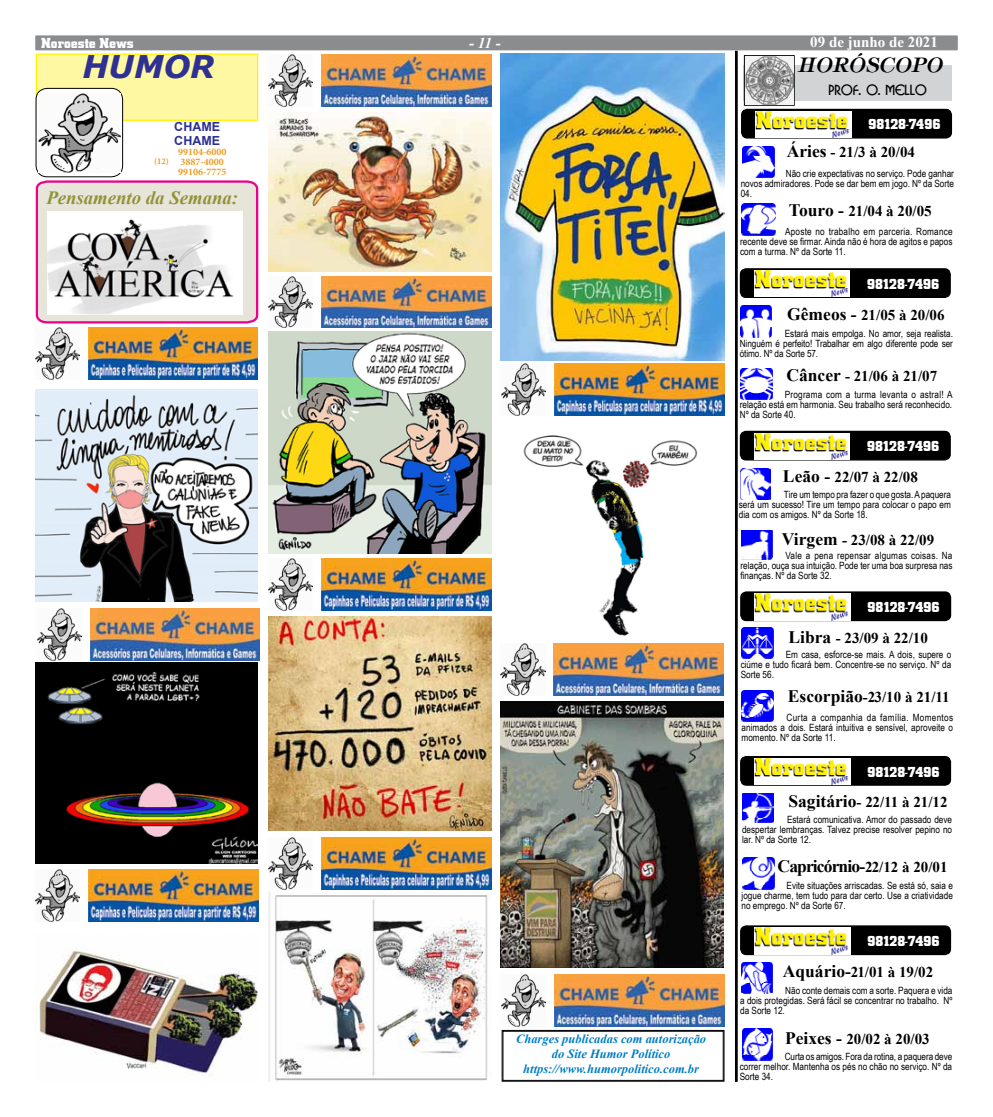
<style>
.page{position:relative;width:993px;height:1117px;background:#fff}
.page>*{position:absolute;margin:0;border:0;box-sizing:border-box;transform-origin:0 0}
.t1{font:italic 700 31.25px "Verdana";color:#2e3092}
.t2{font:italic 700 20px "Timpani";color:#000}
.t3{font:italic 700 18.75px "Times New Roman";color:#909339}
.t4{font:700 17.5px "Times New Roman";letter-spacing:-.05em;color:#000}
.t5{font:700 15px "Times New Roman";color:#000}
.t6{font:700 15px "City D";color:#fff}
.t7{font:700 15px "Times New Roman";color:#fff}
.t8{font:italic 700 15px "Times New Roman";color:#fff}
.t9{font:13.75px "Bosanova Plain";color:#000}
.t10{font:italic 700 12.5px/15px "Times New Roman";color:#007cc4;text-align:center}
.t11{font:700 12.5px/13.8px "Arial";color:#2e3092}
.t12{font:10px/10px "Arial Narrow";color:#000;text-align:justify}
.t13{font:700 10px/10px "Minion Pro";color:#eb9b22}
.t14{font:700 8.75px "Minion Pro";color:#eb9b22}
.s1{font-size:17.5px}
.s2{font-size:15px}
</style>
<div class="page">
<div style="left:35px;top:35px;width:922px;height:15px;background:#b9babc"></div>
<div style="left:36px;top:36px;width:921px;height:14px;background:#8a8c8e"></div>
<div style="left:36px;top:53px;width:222px;height:68px;background:#fff8a3;border:1px solid #fff200"></div>
<div style="left:36px;top:88px;width:87px;height:89px;background:#fff;border-radius:11px"></div>
<div style="left:36px;top:88px;width:87px;height:89px;border:1px solid #000;border-radius:11px"></div>
<img style="left:39px;top:93px;width:81px;height:79px">
<svg style="left:35px;top:180px;width:224px;height:144px;background:#e9c8d2"></svg>
<img style="left:500px;top:643px;width:45px;height:52px">
<img style="left:553px;top:643px;width:170px;height:52px">
<svg style="left:501px;top:1029px;width:223px;height:52px"></svg>
<div style="left:502px;top:1030px;width:221px;height:50px;border:1px solid #000"></div>
<img style="left:268px;top:55px;width:45px;height:51px">
<img style="left:321px;top:55px;width:170px;height:51px">
<img style="left:501px;top:974px;width:45px;height:51px">
<img style="left:554px;top:974px;width:170px;height:51px">
<img style="left:268px;top:276px;width:45px;height:51px">
<img style="left:321px;top:276px;width:170px;height:51px">
<img style="left:268px;top:837px;width:45px;height:52px">
<img style="left:321px;top:837px;width:170px;height:52px">
<img style="left:35px;top:869px;width:45px;height:52px">
<img style="left:88px;top:869px;width:170px;height:52px">
<img style="left:35px;top:327px;width:45px;height:52px">
<img style="left:88px;top:327px;width:170px;height:52px">
<img style="left:268px;top:558px;width:45px;height:52px">
<img style="left:321px;top:558px;width:170px;height:52px">
<img style="left:501px;top:364px;width:45px;height:51px">
<img style="left:554px;top:364px;width:170px;height:51px">
<img style="left:37px;top:608px;width:44px;height:52px">
<img style="left:90px;top:608px;width:170px;height:52px">
<img style="left:48px;top:212px;width:195px;height:102px">
<img style="left:500px;top:53px;width:224px;height:307px">
<img style="left:268px;top:112px;width:223px;height:159px">
<img style="left:268px;top:331px;width:223px;height:223px">
<img style="left:523px;top:435px;width:175px;height:201px">
<img style="left:268px;top:616px;width:223px;height:214px">
<img style="left:268px;top:891px;width:220px;height:190px">
<img style="left:35px;top:662px;width:223px;height:201px">
<img style="left:36px;top:389px;width:222px;height:212px">
<img style="left:500px;top:701px;width:222px;height:266px">
<img style="left:36px;top:947px;width:222px;height:129px">
<div style="left:740px;top:269px;width:209px;height:28px;background:#000;border-radius:6px"></div>
<div style="left:739px;top:268px;width:211px;height:30px;border:1px solid #000;border-radius:6px"></div>
<img style="left:753px;top:270px;width:96px;height:27px">
<div style="left:740px;top:756px;width:210px;height:29px;background:#000;border-radius:6px"></div>
<div style="left:739px;top:755px;width:211px;height:30px;border:1px solid #000;border-radius:6px"></div>
<img style="left:754px;top:758px;width:95px;height:26px">
<div style="left:740px;top:925px;width:210px;height:29px;background:#000;border-radius:6px"></div>
<div style="left:739px;top:925px;width:211px;height:29px;border:1px solid #000;border-radius:6px"></div>
<img style="left:754px;top:927px;width:95px;height:26px">
<hr style="left:734px;top:51px;width:3px;height:1030px;background:#000">
<img style="left:742px;top:146px;width:32px;height:31px">
<img style="left:741px;top:203px;width:34px;height:32px">
<img style="left:741px;top:627px;width:32px;height:31px">
<img style="left:741px;top:690px;width:32px;height:31px">
<img style="left:742px;top:793px;width:31px;height:29px">
<img style="left:742px;top:857px;width:32px;height:32px">
<img style="left:741px;top:530px;width:31px;height:29px">
<img style="left:740px;top:468px;width:30px;height:31px">
<img style="left:740px;top:368px;width:32px;height:32px">
<img style="left:740px;top:305px;width:31px;height:32px">
<div style="left:743px;top:65px;width:208px;height:36px;background:#d1d3d4"></div>
<div style="left:743px;top:55px;width:51px;height:51px;border:1px solid #000"></div>
<img style="left:745px;top:57px;width:48px;height:47px">
<img style="left:741px;top:962px;width:31px;height:31px">
<div style="left:741px;top:109px;width:210px;height:29px;background:#000;border-radius:6px"></div>
<div style="left:740px;top:109px;width:211px;height:29px;border:1px solid #000;border-radius:6px"></div>
<img style="left:755px;top:111px;width:95px;height:26px">
<div style="left:740px;top:431px;width:209px;height:29px;background:#000;border-radius:6px"></div>
<div style="left:739px;top:430px;width:211px;height:30px;border:1px solid #000;border-radius:6px"></div>
<img style="left:753px;top:433px;width:96px;height:26px">
<div style="left:740px;top:592px;width:210px;height:28px;background:#000;border-radius:6px"></div>
<div style="left:740px;top:591px;width:210px;height:30px;border:1px solid #000;border-radius:6px"></div>
<img style="left:754px;top:593px;width:96px;height:27px">
<img style="left:742px;top:1028px;width:30px;height:31px">
<h3 class="t8" style="left:480px;top:32px;width:34px">- 08 -</h3>
<h3 class="t7" style="left:820px;top:31px;width:122px">22 de abril de 2020</h3>
<h3 class="t7" style="left:810px;top:31px;width:129px">09 de junho de 2021</h3>
<h3 class="t6" style="left:38px;top:34px;width:94px">Noroeste News</h3>
<h3 class="t6" style="left:41px;top:34px;width:94px">Noroeste News</h3>
<h3 class="t6" style="left:44px;top:35px;width:94px">Noroeste News</h3>
<h3 class="t8" style="left:469px;top:33px;width:33px">- 11 -</h3>
<h1 class="t1" style="left:82px;top:44px;width:134px">HUMOR</h1>
<p class="t11" style="left:174px;top:120px;width:47px">CHAME<br>CHAME</p>
<p class="t13" style="left:178px;top:146px;width:50px">99104-6000<br>3887-4000<br>99106-7775</p>
<p class="t14" style="left:154px;top:155px;width:16px">(12)</p>
<h3 class="t3" style="left:46px;top:184px;width:193px">Pensamento da Semana:</h3>
<p class="t10" style="left:516px;top:1030px;width:191px">Charges publicadas com autorização do Site Humor Político https://www.humorpolitico.com.br</p>
<h2 class="t2" style="left:798px;top:53px;width:146px">HORÓSCOPO</h2>
<h3 class="t9" style="left:828px;top:81px;width:100px">PROF. O. MELLO</h3>
<h3 class="t6" style="left:868px;top:116px;width:73px">98128-7496</h3>
<h3 class="t5" style="left:786px;top:141px;width:130px"><span class="s1">Áries</span> - 21/3 à 20/04</h3>
<p class="t12" style="left:740px;top:168px;width:215px;text-indent:45px">Não crie expectativas no serviço. Pode ganhar novos admiradores. Pode se dar bem em jogo. Nº da Sorte 04.</p>
<h3 class="t5" style="left:788px;top:200px;width:144px"><span class="s1">Touro -</span> 21/04 à 20/05</h3>
<p class="t12" style="left:739px;top:225px;width:214px;text-indent:45px">Aposte no trabalho em parceria. Romance recente deve se firmar. Ainda não é hora de agitos e papos com a turma. Nº da Sorte 11.</p>
<h3 class="t6" style="left:866px;top:275px;width:73px">98128-7496</h3>
<h3 class="t5" style="left:787px;top:303px;width:159px"><span class="s1">Gêmeos -</span> 21/05 à 20/06</h3>
<p class="t12" style="left:739px;top:328px;width:215px;text-indent:45px">Estará mais empolga. No amor, seja realista.<br>Ninguém é perfeito! Trabalhar em algo diferente pode ser ótimo. Nº da Sorte 57.</p>
<h3 class="t5" style="left:786px;top:365px;width:152px"><span class="s1">Câncer</span> - 21/06 à 21/07</h3>
<p class="t12" style="left:739px;top:389px;width:214px;text-indent:45px">Programa com a turma levanta o astral! A relação está em harmonia. Seu trabalho será reconhecido.<br>Nº da Sorte 40.</p>
<h3 class="t6" style="left:866px;top:438px;width:73px">98128-7496</h3>
<h3 class="t5" style="left:782px;top:466px;width:136px"><span class="s1">Leão -</span> 22/07 à 22/08</h3>
<p class="t12" style="left:738px;top:489px;width:214px;text-indent:45px">Tire um tempo pra fazer o que gosta. A paquera será um sucesso! Tire um tempo para colocar o papo em dia com os amigos. Nº da Sorte 18.</p>
<h3 class="t5" style="left:781px;top:529px;width:154px"><span class="s1">Virgem</span> - 23/08 à 22/09</h3>
<p class="t12" style="left:740px;top:549px;width:213px;text-indent:45px">Vale a pena repensar algumas coisas. Na relação, ouça sua intuição. Pode ter uma boa surpresa nas finanças. Nº da Sorte 32.</p>
<h3 class="t6" style="left:867px;top:598px;width:73px">98128-7496</h3>
<h3 class="t5" style="left:788px;top:626px;width:141px"><span class="s1">Libra</span> - 23/09 à 22/10</h3>
<p class="t12" style="left:740px;top:648px;width:212px;text-indent:45px">Em casa, esforce-se mais. A dois, supere o ciúme e tudo ficará bem. Concentre-se no serviço. Nº da Sorte 56.</p>
<h3 class="t5" style="left:787px;top:686px;width:163px"><span class="s1">Escorpião</span>-23/10 à 21/11</h3>
<p class="t12" style="left:741px;top:711px;width:213px;text-indent:45px">Curta a companhia da família. Momentos animados a dois. Estará intuitiva e sensível, aproveite o momento. Nº da Sorte 11.</p>
<h3 class="t6" style="left:867px;top:763px;width:73px">98128-7496</h3>
<h3 class="t5" style="left:788px;top:790px;width:161px"><span class="s1">Sagitário</span>- 22/11 à 21/12</h3>
<p class="t12" style="left:741px;top:814px;width:211px;text-indent:45px">Estará comunicativa. Amor do passado deve despertar lembranças. Talvez precise resolver pepino no lar. Nº da Sorte 12.</p>
<h3 class="t4" style="left:777px;top:853px;width:171px">Capricórnio-<span class="s2">22/12 à 20/01</span></h3>
<p class="t12" style="left:741px;top:880px;width:213px;text-indent:45px">Evite situações arriscadas. Se está só, saia e jogue charme, tem tudo para dar certo. Use a criatividade no emprego. Nº da Sorte 67.</p>
<h3 class="t6" style="left:867px;top:932px;width:73px">98128-7496</h3>
<h3 class="t5" style="left:782px;top:961px;width:152px"><span class="s1">Aquário-</span>21/01 à 19/02</h3>
<p class="t12" style="left:740px;top:984px;width:214px;text-indent:45px">Não conte demais com a sorte. Paquera e vida a dois protegidas. Será fácil se concentrar no trabalho. Nº da Sorte 12.</p>
<h3 class="t5" style="left:784px;top:1027px;width:146px"><span class="s1">Peixes -</span> 20/02 à 20/03</h3>
<p class="t12" style="left:739px;top:1050px;width:214px;text-indent:45px">Curta os amigos. Fora da rotina, a paquera deve correr melhor. Mantenha os pés no chão no serviço. Nº da Sorte 34.</p>
</div>
